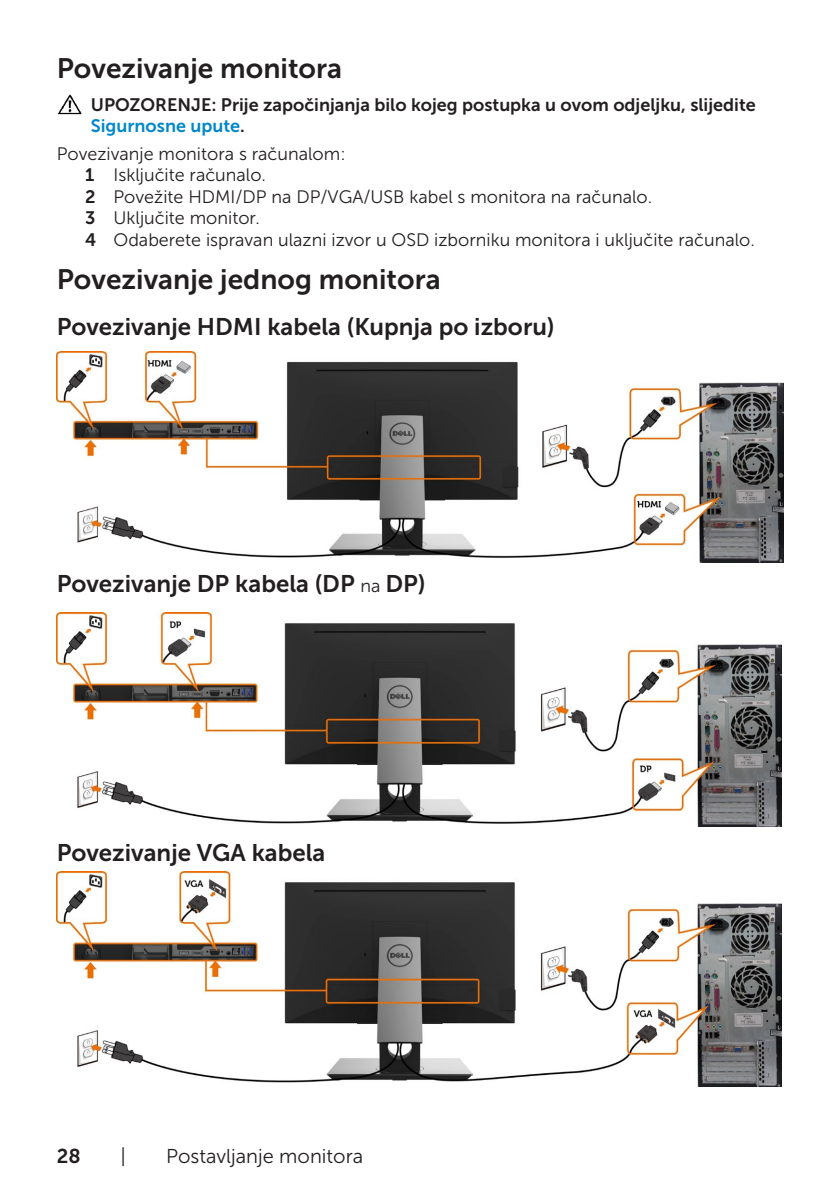
<style>
.page{position:relative;width:840px;height:1191px;background:#fff}
.page>*{position:absolute;margin:0;border:0;box-sizing:border-box;transform-origin:0 0}
.Head3{font:28px "Museo Sans For Dell 700";color:#231f20}
.Head2{font:28px "Museo Sans For Dell 700";color:#231f20}
.Head4{font:24px "Museo Sans For Dell 700";color:#231f20}
.t1{font:20px "Museo Sans For Dell 300";color:#231f20}
.t2{font:20px "Museo Sans For Dell 700";color:#231f20}
.Paragraph{font:18px "Museo Sans For Dell 300";color:#231f20}
.Caution_Warning{font:18px/21.6px "Museo Sans For Dell 700";color:#231f20}
.s1{color:#0087cb}
.s2{font-family:"Museo Sans For Dell 700"}
.s3{font-family:"Museo Sans For Dell 300";font-size:18px}
</style>
<div class="page">
<img style="left:57px;top:351px;width:725px;height:211px">
<img style="left:57px;top:612px;width:724px;height:214px">
<img style="left:57px;top:871px;width:724px;height:215px">
<img style="left:57px;top:94px;width:25px;height:21px">
<p class="Head2" style="left:57px;top:52px;width:287px">Povezivanje monitora</p>
<p class="Caution_Warning" style="left:91px;top:94px;width:666px">UPOZORENJE: Prije započinjanja bilo kojeg postupka u ovom odjeljku, slijedite<br><span class="s1">Sigurnosne upute</span>.</p>
<p class="Paragraph" style="left:57px;top:144px;width:290px">Povezivanje monitora s računalom:</p>
<p class="Paragraph" style="left:85px;top:165px;width:182px"><span class="s2">1</span> Isključite računalo.</p>
<p class="Paragraph" style="left:85px;top:187px;width:568px"><span class="s2">2</span> Povežite HDMI/DP na DP/VGA/USB kabel s monitora na računalo.</p>
<p class="Paragraph" style="left:85px;top:208px;width:176px"><span class="s2">3</span> Uključite monitor.</p>
<p class="Paragraph" style="left:85px;top:230px;width:670px"><span class="s2">4</span> Odaberete ispravan ulazni izvor u OSD izborniku monitora i uključite računalo.</p>
<p class="Head3" style="left:57px;top:264px;width:385px">Povezivanje jednog monitora</p>
<p class="Head4" style="left:57px;top:313px;width:499px">Povezivanje HDMI kabela (Kupnja po izboru)</p>
<p class="Head4" style="left:57px;top:570px;width:370px">Povezivanje DP kabela (DP <span class="s3">na</span> DP)</p>
<p class="Head4" style="left:57px;top:839px;width:270px">Povezivanje VGA kabela</p>
<p class="t2" style="left:57px;top:1144px;width:25px">28</p>
<p class="t1" style="left:121px;top:1145px;width:7px">|</p>
<p class="t1" style="left:166px;top:1145px;width:198px">Postavljanje monitora</p>
</div>
